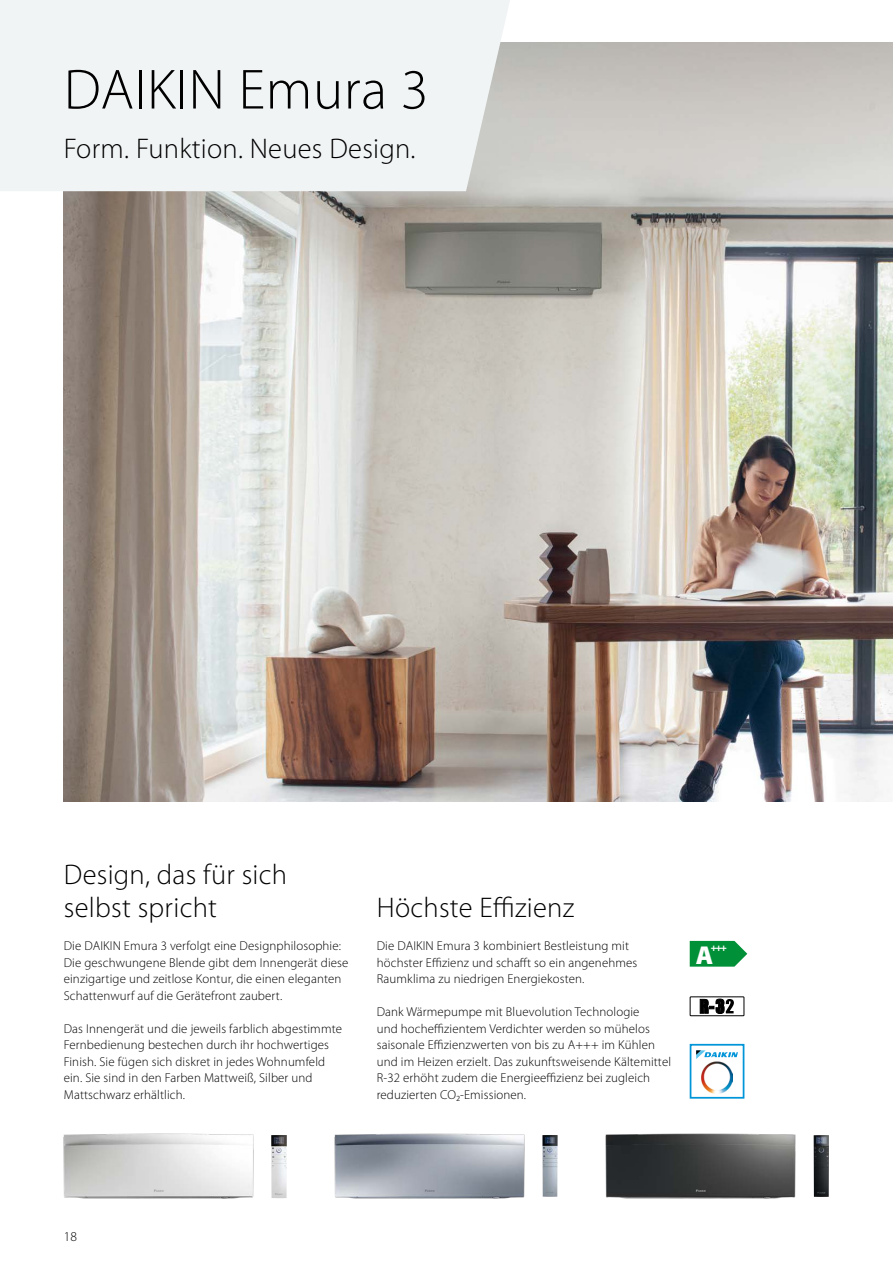
<style>
.page{position:relative;width:893px;height:1263px;background:#fff}
.page>*{position:absolute;margin:0;border:0;box-sizing:border-box;transform-origin:0 0}
.t1{font:300 57px "Myriad Pro";letter-spacing:.01em;color:#000}
.t2{font:300 28.5px/33px "Myriad Pro";letter-spacing:.01em;color:#000}
.t3{font:900 25.95px "Myriad Pro";color:#fff}
.t4{font:300 13.5px "Myriad Pro";color:#000}
.t5{font:300 12.9px/16.5px "Myriad Pro";letter-spacing:.01em;color:#000}
.t6{font:900 10.05px "Myriad Pro";color:#fff}
</style>
<div class="page">
<img style="left:64px;top:43px;width:829px;height:759px">
<svg style="left:690px;top:941px;width:57px;height:26px"></svg>
<div style="left:690px;top:996px;width:54px;height:20px;border:1px solid #000"></div>
<svg style="left:700px;top:999px;width:34px;height:15px"></svg>
<div style="left:690px;top:1044px;width:54px;height:55px;border:2px solid #0095d8"></div>
<svg style="left:696px;top:1050px;width:42px;height:9px"></svg>
<img style="left:701px;top:1062px;width:32px;height:31px">
<img style="left:63px;top:1133px;width:191px;height:66px">
<img style="left:271px;top:1135px;width:16px;height:63px">
<img style="left:334px;top:1133px;width:191px;height:66px">
<img style="left:542px;top:1135px;width:16px;height:62px">
<img style="left:605px;top:1133px;width:191px;height:66px">
<img style="left:814px;top:1135px;width:15px;height:62px">
<div style="left:0;top:0;width:510px;height:191px;background:#f1f4f5"></div>
<h1 class="t1" style="left:64px;top:55px;width:366px">DAIKIN Emura 3</h1>
<h2 class="t2" style="left:64px;top:132px;width:353px">Form. Funktion. Neues Design.</h2>
<h2 class="t2" style="left:64px;top:858px;width:225px">Design, das für sich selbst spricht</h2>
<p class="t5" style="left:64px;top:937px;width:286px">Die DAIKIN Emura 3 verfolgt eine Designphilosophie:<br>Die geschwungene Blende gibt dem Innengerät diese einzigartige und zeitlose Kontur, die einen eleganten Schattenwurf auf die Gerätefront zaubert.</p>
<p class="t5" style="left:64px;top:1020px;width:280px">Das Innengerät und die jeweils farblich abgestimmte Fernbedienung bestechen durch ihr hochwertiges Finish. Sie fügen sich diskret in jedes Wohnumfeld ein. Sie sind in den Farben Mattweiß, Silber und Mattschwarz erhältlich.</p>
<h2 class="t2" style="left:377px;top:891px;width:199px">Höchste Effizienz</h2>
<p class="t5" style="left:377px;top:937px;width:262px">Die DAIKIN Emura 3 kombiniert Bestleistung mit höchster Effizienz und schafft so ein angenehmes<br>Raumklima zu niedrigen Energiekosten.</p>
<p class="t5" style="left:377px;top:1003px;width:296px">Dank Wärmepumpe mit Bluevolution Technologie<br>und hocheffizientem Verdichter werden so mühelos saisonale Effizienzwerten von bis zu A+++ im Kühlen und im Heizen erzielt. Das zukunftsweisende Kältemittel R-32 erhöht zudem die Energieeffizienz bei zugleich reduzierten CO₂-Emissionen.</p>
<h3 class="t3" style="left:696px;top:937px;width:19px">A</h3>
<p class="t6" style="left:711px;top:941px;width:18px">+++</p>
<p class="t4" style="left:64px;top:1228px;width:15px">18</p>
</div>
